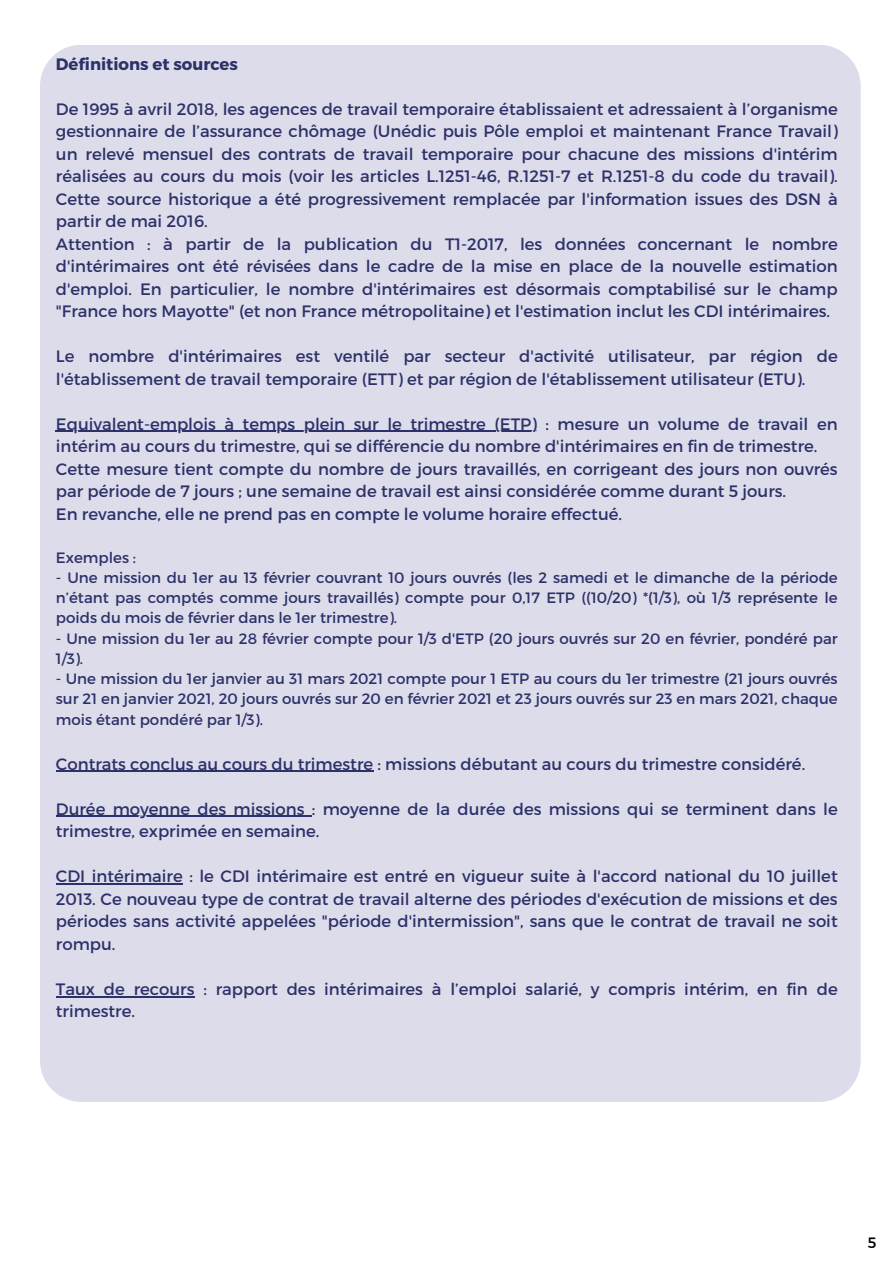
<style>
.page{position:relative;width:894px;height:1264px;background:#fff}
.page>*{position:absolute;margin:0;border:0;box-sizing:border-box;transform-origin:0 0}
.t1{font:16.5px/22.5px "Montserrat";color:#2c3169}
.t2{font:700 16.5px "Montserrat";color:#2c3169}
.t3{font:15px/20.2px "Montserrat";color:#2c3169;text-align:justify}
.t4{font:15px "Montserrat";color:#000}
</style>
<div class="page">
<div style="left:40px;top:45px;width:820px;height:1056px;background:#dddcea"></div>
<hr style="left:56px;top:431px;width:481px;height:1px;background:#2c3169">
<hr style="left:56px;top:770px;width:317px;height:2px;background:#2c3169">
<hr style="left:56px;top:815px;width:256px;height:2px;background:#2c3169">
<hr style="left:56px;top:883px;width:127px;height:1px;background:#2c3169">
<hr style="left:56px;top:995px;width:138px;height:2px;background:#2c3169">
<p class="t2" style="left:56px;top:53px;width:183px">Définitions et sources</p>
<p class="t1" style="left:56px;top:97px;width:783px;text-align:justify">De 1995 à avril 2018, les agences de travail temporaire établissaient et adressaient à l’organisme gestionnaire de l’assurance chômage (Unédic puis Pôle emploi et maintenant France Travail) un relevé mensuel des contrats de travail temporaire pour chacune des missions d'intérim réalisées au cours du mois (voir les articles L.1251-46, R.1251-7 et R.1251-8 du code du travail).<br>Cette source historique a été progressivement remplacée par l'information issues des DSN à partir de mai 2016.</p>
<p class="t1" style="left:56px;top:232px;width:783px;text-align:justify">Attention : à partir de la publication du T1-2017, les données concernant le nombre d'intérimaires ont été révisées dans le cadre de la mise en place de la nouvelle estimation d'emploi. En particulier, le nombre d'intérimaires est désormais comptabilisé sur le champ "France hors Mayotte" (et non France métropolitaine) et l'estimation inclut les CDI intérimaires.</p>
<p class="t1" style="left:56px;top:344px;width:783px">Le nombre d'intérimaires est ventilé par secteur d'activité utilisateur, par région de l'établissement de travail temporaire (ETT) et par région de l'établissement utilisateur (ETU).</p>
<p class="t1" style="left:56px;top:412px;width:783px">Equivalent-emplois à temps plein sur le trimestre (ETP) : mesure un volume de travail en intérim au cours du trimestre, qui se différencie du nombre d'intérimaires en fin de trimestre.</p>
<p class="t1" style="left:56px;top:457px;width:783px">Cette mesure tient compte du nombre de jours travaillés, en corrigeant des jours non ouvrés par période de 7 jours ; une semaine de travail est ainsi considérée comme durant 5 jours.</p>
<p class="t1" style="left:56px;top:502px;width:567px">En revanche, elle ne prend pas en compte le volume horaire effectué.</p>
<p class="t3" style="left:56px;top:546px;width:82px">Exemples :</p>
<p class="t3" style="left:56px;top:566px;width:783px">- Une mission du 1er au 13 février couvrant 10 jours ouvrés (les 2 samedi et le dimanche de la période n’étant pas comptés comme jours travaillés) compte pour 0,17 ETP ((10/20) *(1/3), où 1/3 représente le poids du mois de février dans le 1er trimestre).</p>
<p class="t3" style="left:56px;top:627px;width:783px">- Une mission du 1er au 28 février compte pour 1/3 d'ETP (20 jours ouvrés sur 20 en février, pondéré par<br>1/3).</p>
<p class="t3" style="left:56px;top:668px;width:783px">- Une mission du 1er janvier au 31 mars 2021 compte pour 1 ETP au cours du 1er trimestre (21 jours ouvrés sur 21 en janvier 2021, 20 jours ouvrés sur 20 en février 2021 et 23 jours ouvrés sur 23 en mars 2021, chaque mois étant pondéré par 1/3).</p>
<p class="t1" style="left:56px;top:751px;width:750px">Contrats conclus au cours du trimestre : missions débutant au cours du trimestre considéré.</p>
<p class="t1" style="left:56px;top:796px;width:783px">Durée moyenne des missions : moyenne de la durée des missions qui se terminent dans le trimestre, exprimée en semaine.</p>
<p class="t1" style="left:56px;top:864px;width:783px;text-align:justify">CDI intérimaire : le CDI intérimaire est entré en vigueur suite à l'accord national du 10 juillet 2013. Ce nouveau type de contrat de travail alterne des périodes d'exécution de missions et des périodes sans activité appelées "période d'intermission", sans que le contrat de travail ne soit rompu.</p>
<p class="t1" style="left:56px;top:976px;width:783px">Taux de recours : rapport des intérimaires à l’emploi salarié, y compris intérim, en fin de trimestre.</p>
<h1 class="t4" style="left:867px;top:1232px;width:10px">5</h1>
</div>
